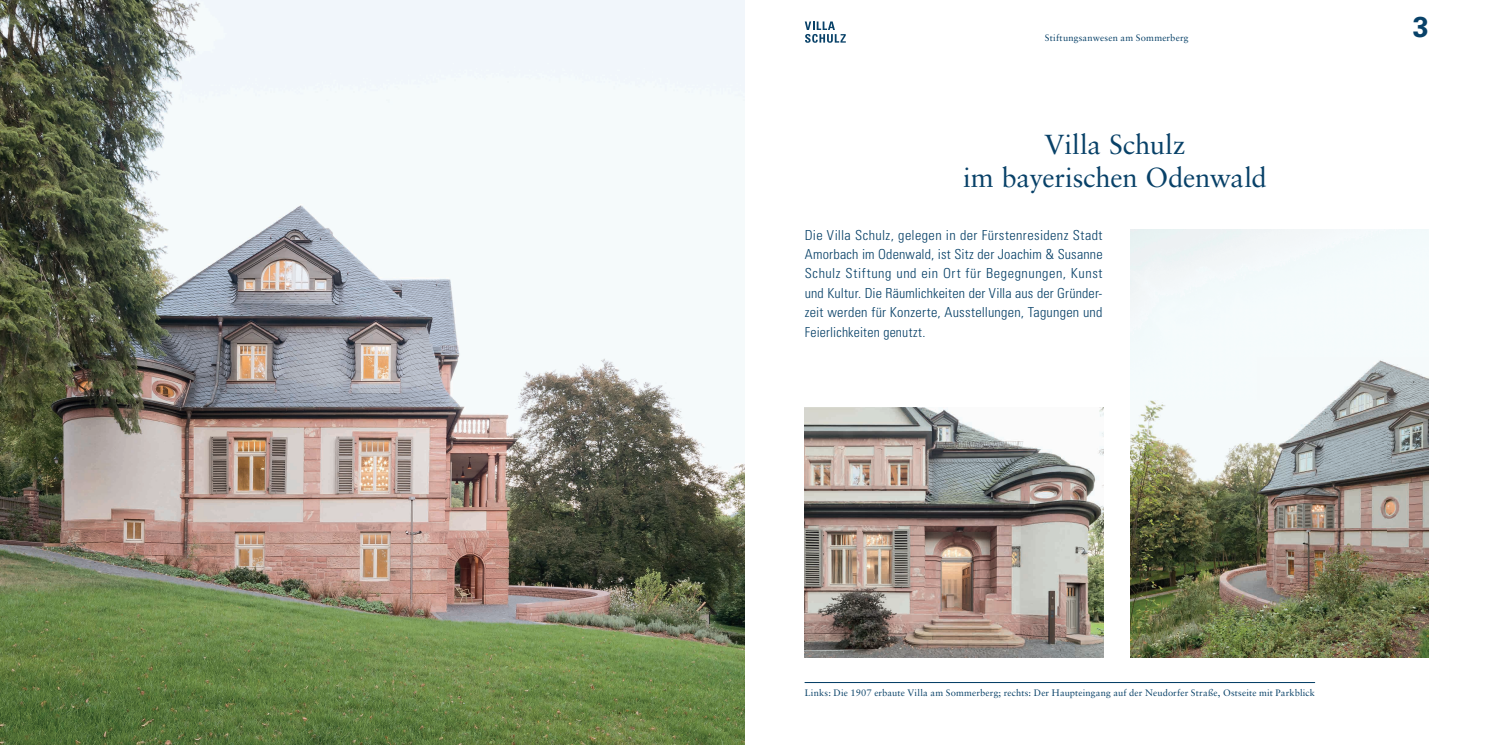
<style>
.page{position:relative;width:1489px;height:745px;background:#fff}
.page>*{position:absolute;margin:0;border:0;box-sizing:border-box;transform-origin:0 0}
.t1{font:700 28.75px "Univers LT Std";color:#084168}
.t2{font:27.5px/32.5px "Sabon LT Std";letter-spacing:-.01em;color:#084168;text-align:center}
.t3{font:300 condensed 13.75px/19.4px "Univers LT Std";letter-spacing:.015em;color:#084168;text-align:justify;scale:1.04 1}
.t4{font:9.38px "Sabon LT Std";letter-spacing:.015em;color:#084168}
</style>
<div class="page">
<svg style="left:804px;top:21px;width:41px;height:22px"></svg>
<img style="left:804px;top:407px;width:299px;height:250px">
<img style="left:1130px;top:229px;width:298px;height:428px">
<img style="left:0;top:0;width:744px;height:744px">
<hr style="left:804px;top:681px;width:510px;height:1px;background:#084168">
<p class="t4" style="left:1044px;top:32px;width:145px">Stiftungsanwesen am Sommerberg</p>
<h2 class="t2" style="left:962px;top:128px;width:305px">Villa Schulz<br>im bayerischen Odenwald</h2>
<p class="t3" style="left:804px;top:225px;width:288px">Die Villa Schulz, gelegen in der Fürstenresidenz Stadt Amorbach im Odenwald, ist Sitz der Joachim &amp; Susanne Schulz Stiftung und ein Ort für Begegnungen, Kunst und Kultur. Die Räumlichkeiten der Villa aus der Gründer&shy;zeit werden für Konzerte, Ausstellungen, Tagungen und Feierlichkeiten genutzt.</p>
<h1 class="t1" style="left:1412px;top:10px;width:17px">3</h1>
<p class="t4" style="left:804px;top:687px;width:512px">Links: Die 1907 erbaute Villa am Sommerberg; rechts: Der Haupteingang auf der Neudorfer Straße, Ostseite mit Parkblick</p>
</div>
